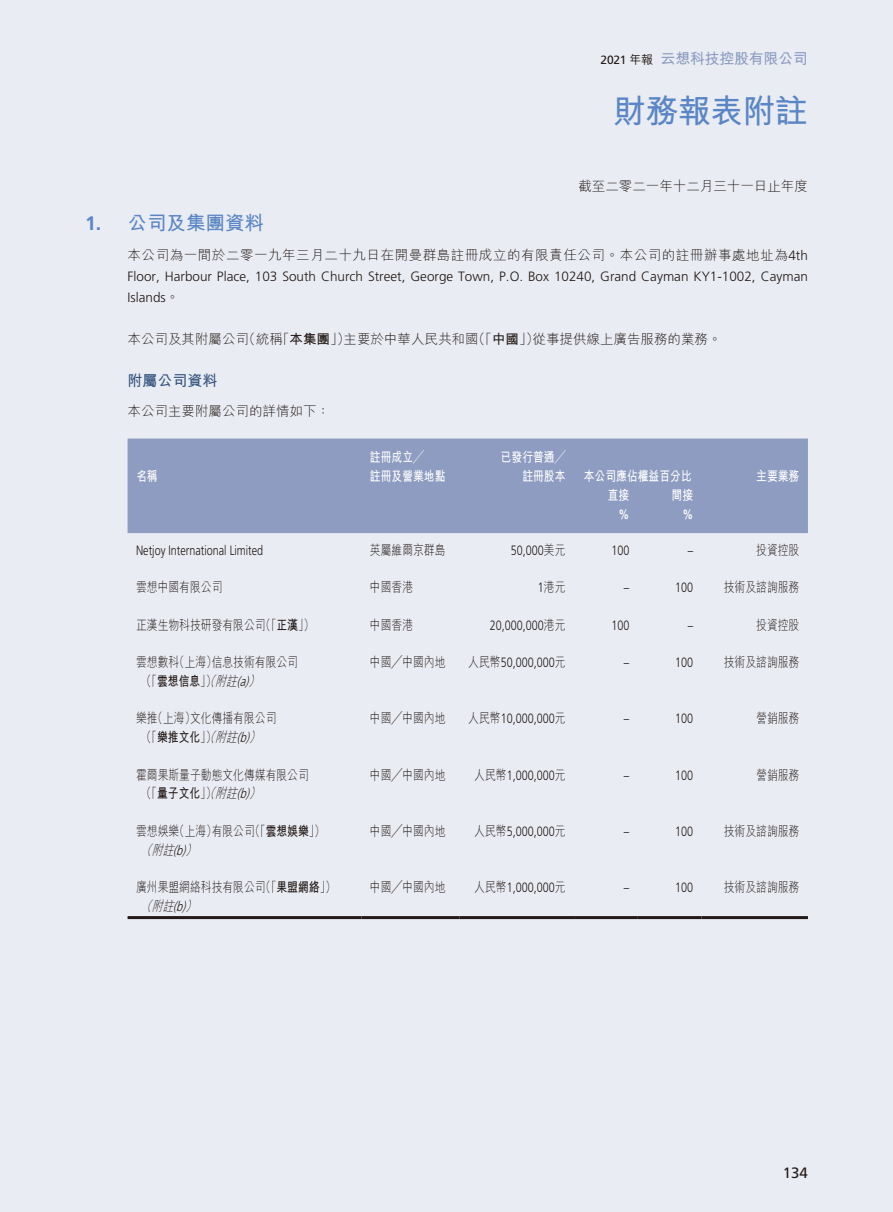
<style>
.page{position:relative;width:893px;height:1212px;background:#e9ecf3}
.page>*{position:absolute;margin:0;border:0;box-sizing:border-box;transform-origin:0 0}
.t1{font:33px "M Hei HK Bold E Ten B5 H";letter-spacing:-.02em;color:#5b86c5}
.t2{font:19.5px "M Hei HK Bold E Ten B5 H";color:#5b86c5}
.t3{font:15px "M Hei HK Bold E Ten B5 H";letter-spacing:-.02em;color:#8d9cc0}
.t4{font:15px "M Hei HK Bold E Ten B5 H";color:#35537e}
.t5{font:15px "Frutiger LT Std";color:#231916}
.t6{font:13.5px/18.8px "M Hei HK Light E Ten B5 H";color:#231916;scale:.8 1}
.t7{font:300 13.5px "Frutiger LT Std";color:#231916;scale:.8 1}
.t8{font:300 13.5px/21px "Frutiger LT Std";color:#231916}
.t9{font:13.5px "M Hei HK Light E Ten B5 H";color:#231916}
.t10{font:13.5px "M Hei HK Light E Ten B5 H";letter-spacing:.04em;color:#231916}
.t11{font:13.5px/18.8px "M Hei HK Bold E Ten B5 H";color:#fff;scale:.8 1}
.t12{font:13.5px "M Hei HK Bold E Ten B5 H";color:#231916;scale:.8 1}
.t13{font:italic 300 13.5px "Frutiger LT Std";color:#231916;scale:.8 1}
.t14{font:700 13.5px "Frutiger LT Std";color:#fff;scale:.8 1}
.s1{font-family:"Frutiger LT Std";font-size:12px;color:#231916}
.s2{font-family:"M Hei HK Medium E Ten B5 H";font-size:12px;color:#231916}
.s3{font-family:"Frutiger LT Std";font-weight:700}
.s4{font-family:"Frutiger LT Std";font-weight:300}
.s5{font-family:"M Hei HK Light E Ten B5 H";font-weight:400}
.s6{font-family:"M Hei HK Bold E Ten B5 H"}
.s7{font-family:"M Hei HK Light E Ten B5 H"}
.s8{font-family:"M Hei HK Light E Ten B5 H";font-style:italic}
.s9{font-style:italic}
.s10{font-family:"Frutiger LT Std";font-weight:300;font-style:italic}
</style>
<div class="page">
<div style="left:128px;top:438px;width:680px;height:95px;background:#8d9cc0"></div>
<hr style="left:128px;top:916px;width:233px;height:3px;background:#231916">
<hr style="left:361px;top:916px;width:98px;height:3px;background:#231916">
<hr style="left:459px;top:916px;width:115px;height:3px;background:#231916">
<hr style="left:574px;top:916px;width:64px;height:3px;background:#231916">
<hr style="left:638px;top:916px;width:64px;height:3px;background:#231916">
<hr style="left:702px;top:916px;width:106px;height:3px;background:#231916">
<p class="t3" style="left:601px;top:53px;width:209px"><span class="s1">2021</span> <span class="s2">年報</span> 云想科技控股有限公司</p>
<h1 class="t1" style="left:613px;top:98px;width:196px">財務報表附註</h1>
<p class="t9" style="left:578px;top:180px;width:231px">截至二零二一年十二月三十一日止年度</p>
<h2 class="t2" style="left:85px;top:215px;width:181px"><span class="s3">1.</span> 公司及集團資料</h2>
<p class="t10" style="left:128px;top:250px;width:682px">本公司為一間於二零一九年三月二十九日在開曼群島註冊成立的有限責任公司。本公司的註冊辦事處地址為<span class="s4">4th</span></p>
<p class="t8" style="left:128px;top:267px;width:682px">Floor, Harbour Place, 103 South Church Street, George Town, P.O. Box 10240, Grand Cayman KY1-1002, Cayman<br>Islands<span class="s5">。</span></p>
<p class="t9" style="left:128px;top:334px;width:595px">本公司及其附屬公司（統稱「<span class="s6">本集團</span>」）主要於中華人民共和國（「<span class="s6">中國</span>」）從事提供線上廣告服務的業務。</p>
<p class="t4" style="left:128px;top:375px;width:91px">附屬公司資料</p>
<p class="t9" style="left:128px;top:406px;width:204px">本公司主要附屬公司的詳情如下：</p>
<p class="t11" style="left:136px;top:468px;width:29px">名稱</p>
<p class="t11" style="left:370px;top:450px;width:96px">註冊成立╱<br>註冊及營業地點</p>
<p class="t11" style="left:501px;top:450px;width:82px;text-align:right">已發行普通╱註冊股本</p>
<p class="t11" style="left:584px;top:468px;width:136px">本公司應佔權益百分比</p>
<p class="t11" style="left:756px;top:468px;width:55px">主要業務</p>
<p class="t11" style="left:608px;top:487px;width:28px">直接</p>
<p class="t11" style="left:671px;top:487px;width:28px">間接</p>
<p class="t14" style="left:618px;top:507px;width:15px">%</p>
<p class="t14" style="left:682px;top:507px;width:15px">%</p>
<p class="t7" style="left:136px;top:543px;width:160px">Netjoy International Limited</p>
<p class="t6" style="left:370px;top:542px;width:96px">英屬維爾京群島</p>
<p class="t7" style="left:511px;top:543px;width:70px">50,000<span class="s5">美元</span></p>
<p class="t7" style="left:611px;top:543px;width:24px">100</p>
<p class="t7" style="left:688px;top:543px;width:8px">–</p>
<p class="t6" style="left:756px;top:542px;width:55px">投資控股</p>
<p class="t6" style="left:136px;top:579px;width:110px">雲想中國有限公司</p>
<p class="t6" style="left:370px;top:579px;width:56px">中國香港</p>
<p class="t6" style="left:538px;top:579px;width:36px"><span class="s4">1</span>港元</p>
<p class="t7" style="left:624px;top:581px;width:8px">–</p>
<p class="t7" style="left:675px;top:581px;width:24px">100</p>
<p class="t6" style="left:724px;top:579px;width:96px">技術及諮詢服務</p>
<p class="t6" style="left:136px;top:617px;width:224px">正漢生物科技研發有限公司（「<span class="s6">正漢</span>」）</p>
<p class="t6" style="left:370px;top:617px;width:56px">中國香港</p>
<p class="t7" style="left:490px;top:618px;width:96px">20,000,000<span class="s5">港元</span></p>
<p class="t7" style="left:611px;top:618px;width:24px">100</p>
<p class="t7" style="left:688px;top:618px;width:8px">–</p>
<p class="t6" style="left:756px;top:617px;width:56px">投資控股</p>
<p class="t6" style="left:136px;top:654px;width:204px">雲想數科（上海）信息技術有限公司</p>
<p class="t12" style="left:141px;top:676px;width:126px"><span class="s7">（「</span>雲想信息<span class="s7">」</span><span class="s8">（附註</span></p>
<p class="t6" style="left:370px;top:654px;width:96px">中國╱中國內地</p>
<p class="t7" style="left:468px;top:656px;width:123px"><span class="s5">人民幣</span>50,000,000<span class="s5">元</span></p>
<p class="t7" style="left:624px;top:656px;width:8px">–</p>
<p class="t7" style="left:675px;top:656px;width:24px">100</p>
<p class="t6" style="left:724px;top:654px;width:96px">技術及諮詢服務</p>
<p class="t6" style="left:206px;top:673px;width:15px">）</p>
<p class="t13" style="left:237px;top:675px;width:34px">(a)<span class="s5">）</span></p>
<p class="t6" style="left:136px;top:711px;width:177px">樂推（上海）文化傳播有限公司</p>
<p class="t12" style="left:141px;top:732px;width:126px"><span class="s7">（「</span>樂推文化<span class="s7">」</span><span class="s8">（附註</span></p>
<p class="t6" style="left:206px;top:729px;width:15px">）</p>
<p class="t13" style="left:237px;top:731px;width:35px">(b)<span class="s5">）</span></p>
<p class="t6" style="left:136px;top:767px;width:217px">霍爾果斯量子動態文化傳媒有限公司</p>
<p class="t12" style="left:141px;top:788px;width:126px"><span class="s7">（「</span>量子文化<span class="s7">」</span><span class="s8">（附註</span></p>
<p class="t6" style="left:206px;top:786px;width:15px">）</p>
<p class="t13" style="left:237px;top:787px;width:35px">(b)<span class="s5">）</span></p>
<p class="t6" style="left:370px;top:711px;width:96px">中國╱中國內地</p>
<p class="t7" style="left:468px;top:712px;width:123px"><span class="s5">人民幣</span>10,000,000<span class="s5">元</span></p>
<p class="t7" style="left:624px;top:712px;width:8px">–</p>
<p class="t7" style="left:675px;top:712px;width:24px">100</p>
<p class="t6" style="left:756px;top:711px;width:55px">營銷服務</p>
<p class="t6" style="left:370px;top:767px;width:96px">中國╱中國內地</p>
<p class="t7" style="left:474px;top:768px;width:116px"><span class="s5">人民幣</span>1,000,000<span class="s5">元</span></p>
<p class="t7" style="left:624px;top:768px;width:8px">–</p>
<p class="t7" style="left:675px;top:768px;width:24px">100</p>
<p class="t6" style="left:756px;top:767px;width:55px">營銷服務</p>
<p class="t6" style="left:141px;top:823px;width:232px;text-indent:-5px">雲想娛樂（上海）有限公司（「<span class="s6">雲想娛樂</span>」）<span class="s9">（附註</span><span class="s10">(b)</span><span class="s9">）</span></p>
<p class="t6" style="left:370px;top:823px;width:96px">中國╱中國內地</p>
<p class="t7" style="left:474px;top:825px;width:116px"><span class="s5">人民幣</span>5,000,000<span class="s5">元</span></p>
<p class="t7" style="left:624px;top:825px;width:8px">–</p>
<p class="t7" style="left:675px;top:825px;width:24px">100</p>
<p class="t6" style="left:724px;top:823px;width:96px">技術及諮詢服務</p>
<p class="t6" style="left:141px;top:879px;width:245px;text-indent:-5px">廣州果盟網絡科技有限公司（「<span class="s6">果盟網絡</span>」）<span class="s9">（附註</span><span class="s10">(b)</span><span class="s9">）</span></p>
<p class="t6" style="left:370px;top:879px;width:96px">中國╱中國內地</p>
<p class="t7" style="left:474px;top:881px;width:116px"><span class="s5">人民幣</span>1,000,000<span class="s5">元</span></p>
<p class="t7" style="left:624px;top:881px;width:8px">–</p>
<p class="t7" style="left:675px;top:881px;width:24px">100</p>
<p class="t6" style="left:724px;top:879px;width:96px">技術及諮詢服務</p>
<p class="t5" style="left:783px;top:1165px;width:27px">134</p>
</div>
